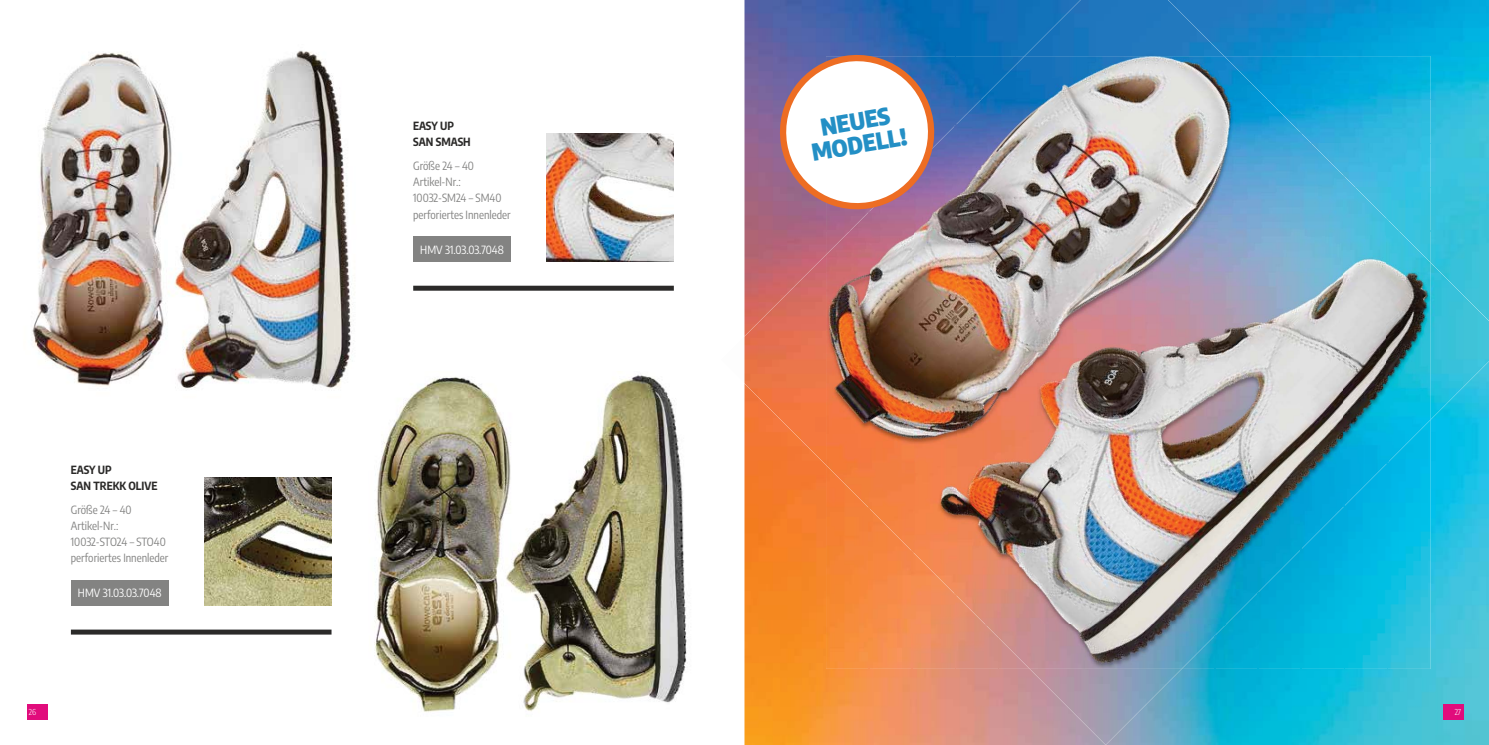
<style>
.page{position:relative;width:1489px;height:745px;background:#fff}
.page>*{position:absolute;margin:0;border:0;box-sizing:border-box;transform-origin:0 0}
.t1{font:900 23.25px/23.5px "Encode Sans Condensed";color:#238fc5;text-align:center}
.t2{font:11.25px/16.2px "Encode Sans Condensed";color:#838382}
.t3{font:700 11.25px/16.2px "Encode Sans Condensed";color:#2b2a29}
.t4{font:11.25px "Encode Sans Condensed";color:#fff}
.t5{font:300 8.12px "Encode Sans Condensed";color:#fff}
</style>
<div class="page">
<img style="left:744px;top:0;width:744px;height:744px">
<div style="left:413px;top:236px;width:98px;height:26px;background:#838382"></div>
<img style="left:546px;top:134px;width:127px;height:127px">
<div style="left:413px;top:285px;width:260px;height:5px;background:#2b2a29"></div>
<img style="left:32px;top:50px;width:321px;height:339px">
<img style="left:936px;top:56px;width:18px;height:67px">
<img style="left:1301px;top:56px;width:129px;height:43px">
<img style="left:1301px;top:99px;width:129px;height:44px">
<img style="left:1344px;top:143px;width:86px;height:44px">
<img style="left:1387px;top:187px;width:43px;height:30px">
<img style="left:1387px;top:464px;width:43px;height:204px">
<img style="left:826px;top:509px;width:42px;height:159px">
<img style="left:1344px;top:507px;width:43px;height:161px">
<img style="left:868px;top:553px;width:43px;height:115px">
<img style="left:1301px;top:550px;width:43px;height:118px">
<img style="left:911px;top:596px;width:44px;height:72px">
<div style="left:1258px;top:625px;width:43px;height:43px;background:#00b0d6"></div>
<img style="left:955px;top:625px;width:29px;height:43px">
<img style="left:1226px;top:625px;width:32px;height:43px">
<img style="left:744px;top:334px;width:25px;height:49px">
<img style="left:954px;top:56px;width:347px;height:569px">
<img style="left:911px;top:123px;width:45px;height:473px">
<img style="left:1300px;top:131px;width:44px;height:419px">
<img style="left:868px;top:212px;width:45px;height:341px">
<img style="left:1343px;top:175px;width:44px;height:332px">
<img style="left:826px;top:212px;width:43px;height:297px">
<img style="left:1386px;top:217px;width:44px;height:247px">
<img style="left:984px;top:624px;width:242px;height:44px">
<div style="left:71px;top:580px;width:98px;height:26px;background:#838382"></div>
<img style="left:204px;top:477px;width:127px;height:128px">
<div style="left:71px;top:629px;width:260px;height:5px;background:#2b2a29"></div>
<img style="left:374px;top:375px;width:313px;height:337px">
<img style="left:374px;top:375px;width:2px;height:47px">
<svg style="left:777px;top:52px;width:159px;height:160px"></svg>
<div style="left:27px;top:704px;width:20px;height:15px;background:#e10c7c"></div>
<div style="left:1442px;top:704px;width:21px;height:15px;background:#e10c7c"></div>
<p class="t3" style="left:71px;top:462px;width:88px">EASY UP<br>SAN TREKK OLIVE</p>
<p class="t2" style="left:71px;top:502px;width:99px">Größe 24 – 40<br>Artikel-Nr.:<br>10032-STO24 – STO40 perforiertes Innenleder</p>
<p class="t4" style="left:78px;top:588px;width:85px">HMV 31.03.03.7048</p>
<p class="t3" style="left:413px;top:119px;width:59px">EASY UP<br>SAN SMASH</p>
<p class="t2" style="left:413px;top:158px;width:99px">Größe 24 – 40<br>Artikel-Nr.:<br>10032-SM24 – SM40 perforiertes Innenleder</p>
<p class="t4" style="left:420px;top:244px;width:85px">HMV 31.03.03.7048</p>
<h1 class="t1" style="left:806px;top:121px;width:97px;rotate:-10deg">NEUES<br>MODELL!</h1>
<p class="t5" style="left:29px;top:707px;width:9px">26</p>
<p class="t5" style="left:1454px;top:707px;width:8px">27</p>
</div>
